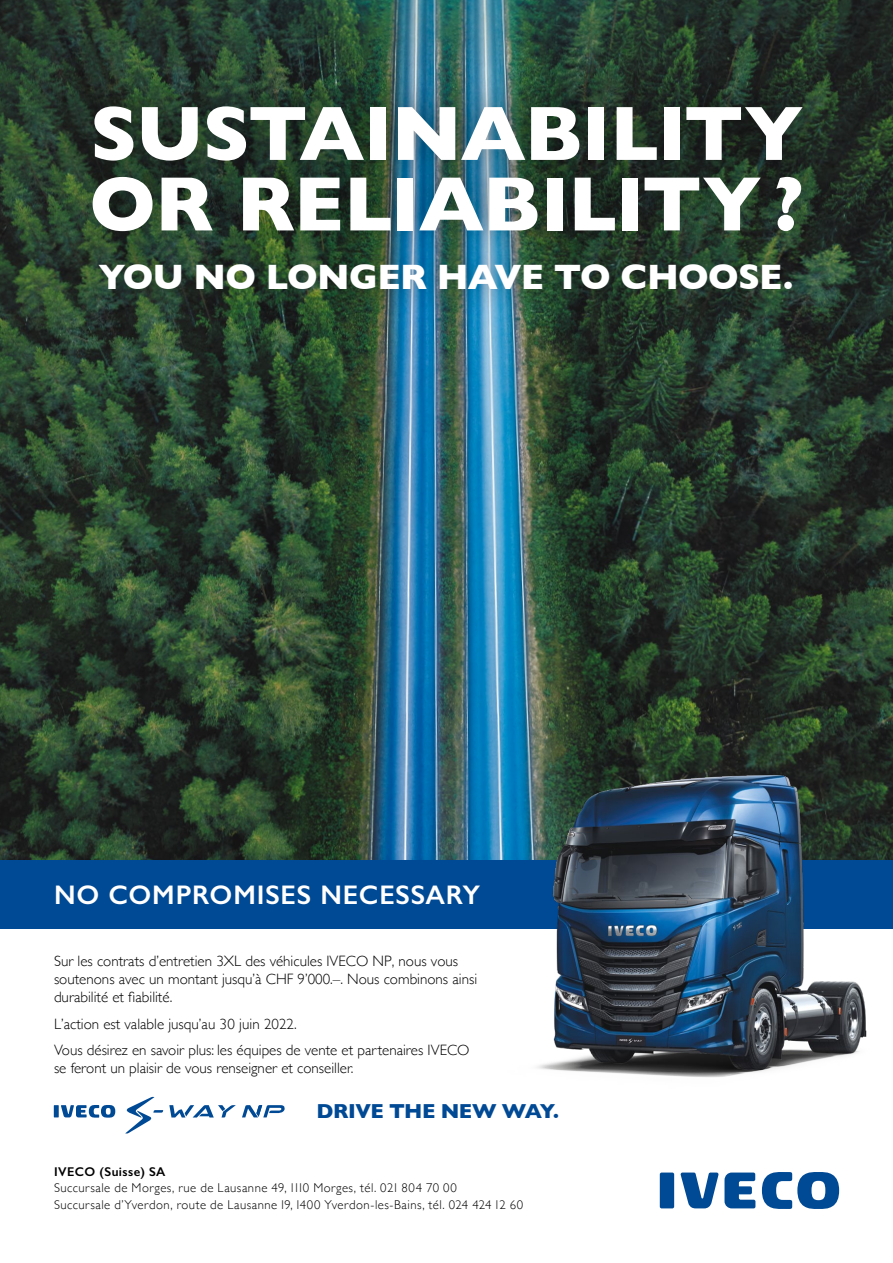
<style>
.page{position:relative;width:893px;height:1263px;background:#fff}
.page>*{position:absolute;margin:0;border:0;box-sizing:border-box;transform-origin:0 0}
.t1{font:700 78px/70.5px "Gill Sans";letter-spacing:-.015em;color:#fff}
.t2{font:700 36px "Gill Sans";letter-spacing:-.02em;color:#fff}
.t3{font:600 27px "Gill Sans";letter-spacing:.03em;color:#fff}
.t4{font:700 20.7px "Gill Sans";letter-spacing:-.025em;color:#004994}
.t5{font:300 15px/18px "Gill Sans";color:#000}
.t6{font:300 12.75px/16.5px "Gill Sans";letter-spacing:.04em;color:#000}
.t7{font:600 12.75px "Gill Sans";letter-spacing:.035em;color:#000}
</style>
<div class="page">
<img style="left:0;top:0;width:893px;height:860px">
<svg style="left:125px;top:1096px;width:38px;height:38px"></svg>
<svg style="left:169px;top:1105px;width:67px;height:12px"></svg>
<div style="left:54px;top:1105px;width:5px;height:12px;background:#004994"></div>
<svg style="left:61px;top:1105px;width:54px;height:13px"></svg>
<svg style="left:242px;top:1105px;width:43px;height:12px"></svg>
<div style="left:0;top:860px;width:893px;height:68px;background:#004994"></div>
<img style="left:493px;top:741px;width:400px;height:336px">
<div style="left:73px;top:235px;width:746px;height:84px;background:#000;opacity:.3"></div>
<div style="left:51px;top:64px;width:790px;height:209px;background:#000;opacity:.5"></div>
<div style="left:660px;top:1172px;width:14px;height:36px;background:#004994;border-radius:2px"></div>
<svg style="left:681px;top:1172px;width:37px;height:36px"></svg>
<svg style="left:724px;top:1172px;width:31px;height:36px"></svg>
<svg style="left:762px;top:1172px;width:77px;height:37px"></svg>
<h1 class="t1" style="left:89px;top:97px;width:716px">SUSTAINABILITY<br>OR RELIABILITY ?</h1>
<h2 class="t2" style="left:99px;top:249px;width:696px">YOU NO LONGER HAVE TO CHOOSE.</h2>
<h3 class="t3" style="left:54px;top:878px;width:428px">NO COMPROMISES NECESSARY</h3>
<p class="t5" style="left:54px;top:951px;width:425px">Sur les contrats d’entretien 3XL des véhicules IVECO NP, nous vous soutenons avec un montant jusqu’à CHF 9’000.–. Nous combinons ainsi durabilité et fiabilité.</p>
<p class="t5" style="left:54px;top:1010px;width:417px;line-height:26.5px">L’action est valable jusqu’au 30 juin 2022.<br>Vous désirez en savoir plus: les équipes de vente et partenaires IVECO</p>
<p class="t5" style="left:54px;top:1058px;width:301px">se feront un plaisir de vous renseigner et conseiller.</p>
<h3 class="t4" style="left:317px;top:1095px;width:244px">DRIVE THE NEW WAY.</h3>
<p class="t7" style="left:54px;top:1164px;width:113px">IVECO (Suisse) SA</p>
<p class="t6" style="left:54px;top:1179px;width:471px">Succursale de Morges, rue de Lausanne 49, 1110 Morges, tél. 021 804 70 00<br>Succursale d’Yverdon, route de Lausanne 19, 1400 Yverdon-les-Bains, tél. 024 424 12 60</p>
</div>
